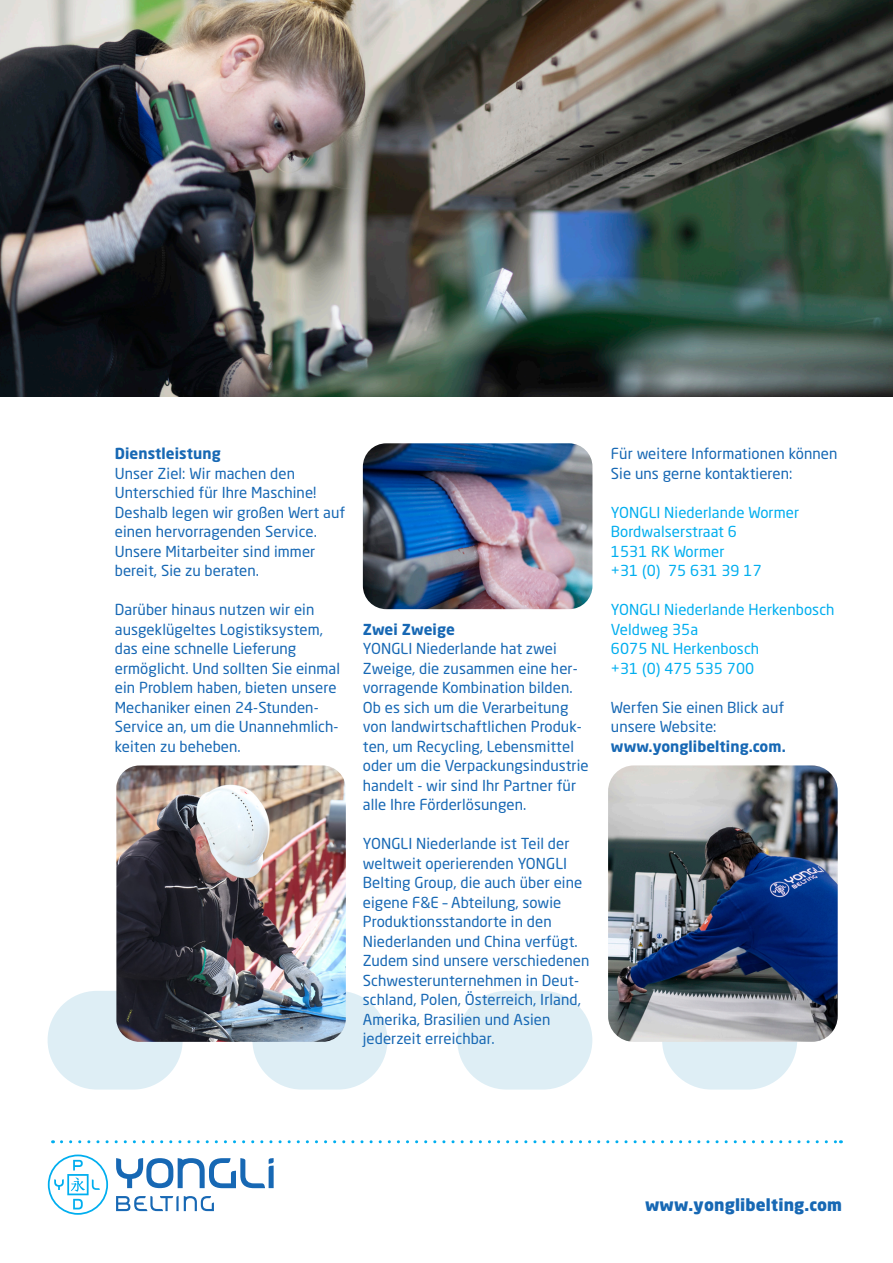
<style>
.page{position:relative;width:893px;height:1263px;background:#fff}
.page>*{position:absolute;margin:0;border:0;box-sizing:border-box;transform-origin:0 0}
.Footer-URL-DARK-BLUE{font:900 16.5px "Neo Sans W1 G";letter-spacing:.01em;color:#1768b4}
.t1{font:15px/19.5px "Neo Sans W1 G";letter-spacing:.005em;color:#1768b4}
.t2{font:15px/19.5px "Neo Sans W1 G";letter-spacing:.005em;color:#00aeef}
.t3{font:700 15px "Neo Sans W1 G";letter-spacing:.005em;color:#1768b4}
.s1{font-weight:700}
</style>
<div class="page">
<svg style="left:61px;top:1140px;width:780px;height:3px"></svg>
<div style="left:48px;top:991px;width:135px;height:98px;background:#deeef5;border-radius:49px"></div>
<div style="left:252px;top:991px;width:135px;height:98px;background:#deeef5;border-radius:49px"></div>
<div style="left:457px;top:991px;width:135px;height:98px;background:#deeef5;border-radius:49px"></div>
<div style="left:662px;top:991px;width:135px;height:98px;background:#deeef5;border-radius:49px"></div>
<img style="left:116px;top:765px;width:230px;height:277px">
<img style="left:363px;top:443px;width:229px;height:166px">
<img style="left:608px;top:765px;width:230px;height:277px">
<img style="left:0;top:0;width:893px;height:396px">
<svg style="left:116px;top:1158px;width:158px;height:30px"></svg>
<svg style="left:116px;top:1196px;width:98px;height:15px"></svg>
<svg style="left:48px;top:1154px;width:60px;height:61px"></svg>
<p class="t3" style="left:115px;top:444px;width:107px">Dienstleistung</p>
<p class="t1" style="left:115px;top:463px;width:232px">Unser Ziel: Wir machen den<br>Unterschied für Ihre Maschine!<br>Deshalb legen wir großen Wert auf einen hervorragenden Service.<br>Unsere Mitarbeiter sind immer bereit, Sie zu beraten.</p>
<p class="t1" style="left:115px;top:600px;width:227px">Darüber hinaus nutzen wir ein ausgeklügeltes Logistiksystem, das eine schnelle Lieferung ermöglicht. Und sollten Sie einmal ein Problem haben, bieten unsere<br>Mechaniker einen 24-Stunden-<br>Service an, um die Unannehmlich&shy;keiten zu beheben.</p>
<p class="t3" style="left:363px;top:619px;width:94px">Zwei Zweige</p>
<p class="t1" style="left:363px;top:639px;width:227px">YONGLI Niederlande hat zwei<br>Zweige, die zusammen eine her&shy;vorragende Kombination bilden.<br>Ob es sich um die Verarbeitung von landwirtschaftlichen Produk&shy;ten, um Recycling, Lebensmittel oder um die Verpackungsindustrie handelt - wir sind Ihr Partner für alle Ihre Förderlösungen.</p>
<p class="t1" style="left:363px;top:834px;width:228px">YONGLI Niederlande ist Teil der weltweit operierenden YONGLI<br>Belting Group, die auch über eine eigene F&amp;E – Abteilung, sowie<br>Produktionsstandorte in den<br>Niederlanden und China verfügt.<br>Zudem sind unsere verschiedenen<br>Schwesterunternehmen in Deut&shy;schland, Polen, Österreich, Irland,<br>Amerika, Brasilien und Asien jederzeit erreichbar.</p>
<p class="t1" style="left:611px;top:444px;width:228px">Für weitere Informationen können<br>Sie uns gerne kontaktieren:</p>
<p class="t2" style="left:611px;top:502px;width:190px">YONGLI Niederlande Wormer<br>Bordwalserstraat 6<br>1531 RK Wormer<br>+31 (0) 75 631 39 17</p>
<p class="t2" style="left:611px;top:600px;width:225px">YONGLI Niederlande Herkenbosch<br>Veldweg 35a<br>6075 NL Herkenbosch</p>
<p class="t2" style="left:611px;top:658px;width:145px">+31 (0) 475 535 700</p>
<p class="t1" style="left:611px;top:697px;width:176px">Werfen Sie einen Blick auf unsere Website: <span class="s1">www.yonglibelting.com.</span></p>
<p class="Footer-URL-DARK-BLUE" style="left:645px;top:1194px;width:199px">www.yonglibelting.com</p>
</div>
